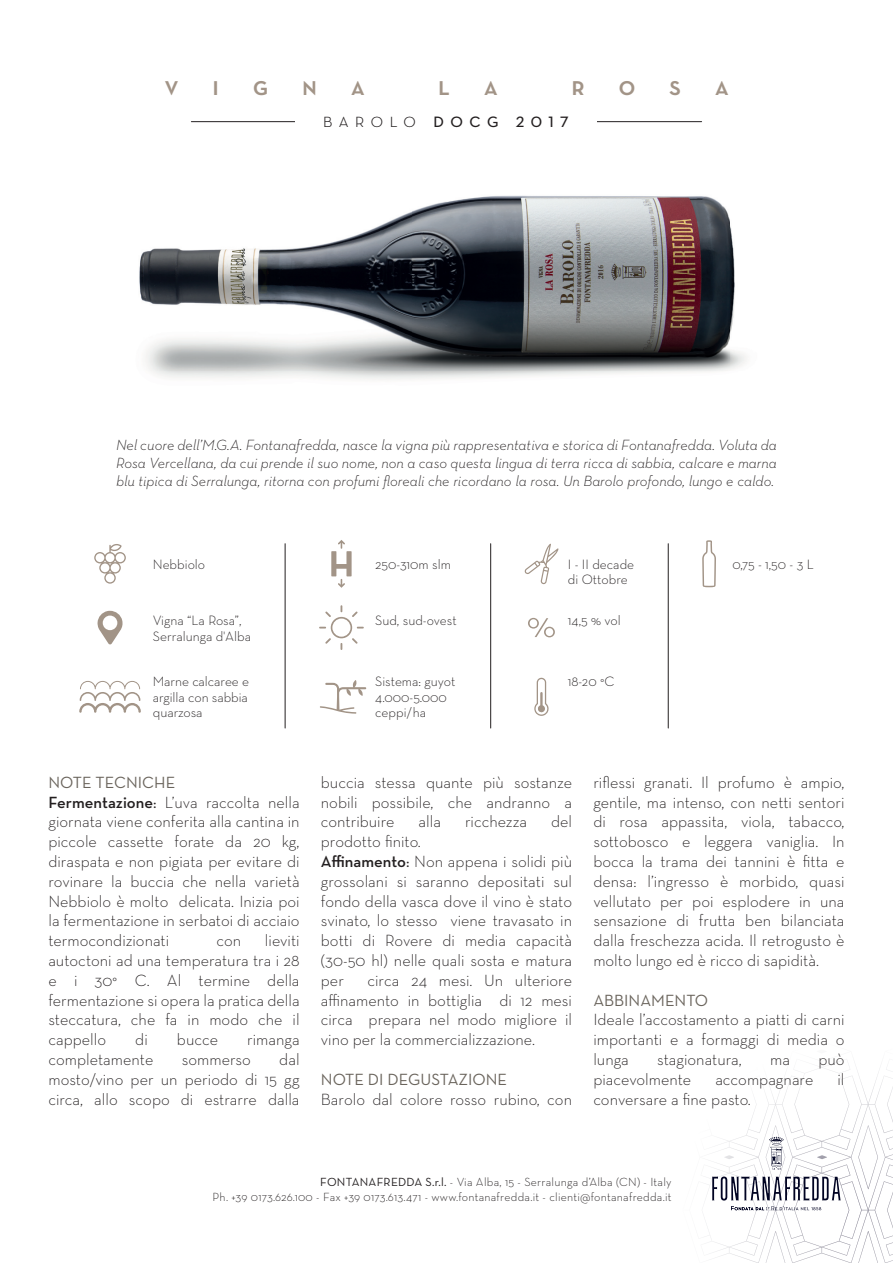
<style>
.page{position:relative;width:893px;height:1263px;background:#fff}
.page>*{position:absolute;margin:0;border:0;box-sizing:border-box;transform-origin:0 0}
.t1{font:27px "Neutra Text Demi SC";color:#a29487}
.t2{font:20.7px "Neutra Text Book SC";letter-spacing:.275em;color:#231f20}
.t3{font:300 16.5px/19.8px "Neutra Text";color:#231f20;text-align:justify}
.t4{font:16.5px "Neutra Text";color:#6a645c}
.t5{font:italic 300 15px/18px "Neutra Text";color:#231f20;text-align:justify}
.t6{font:300 13.8px/15.5px "Neutra Text";color:#231f20}
.t7{font:300 12px/14.4px "Neutra Text";letter-spacing:.02em;color:#231f20;text-align:right}
.s1{font-family:"Neutra Text Light SC Alt"}
.s2{font-weight:400;color:#6a645c}
.s3{font-weight:600}
.s4{font-weight:400}
</style>
<div class="page">
<img style="left:139px;top:122px;width:608px;height:258px">
<hr style="left:191px;top:121px;width:511px;height:1px;background:#231f20">
<div style="left:296px;top:113px;width:301px;height:17px;background:#fff"></div>
<img style="left:709px;top:1067px;width:184px;height:196px">
<svg style="left:712px;top:1137px;width:129px;height:73px"></svg>
<svg style="left:702px;top:540px;width:14px;height:47px"></svg>
<svg style="left:534px;top:678px;width:15px;height:38px"></svg>
<svg style="left:528px;top:618px;width:27px;height:19px"></svg>
<svg style="left:524px;top:544px;width:34px;height:40px"></svg>
<svg style="left:320px;top:680px;width:46px;height:34px"></svg>
<svg style="left:331px;top:540px;width:21px;height:48px"></svg>
<svg style="left:319px;top:605px;width:45px;height:45px"></svg>
<svg style="left:97px;top:611px;width:26px;height:33px"></svg>
<svg style="left:94px;top:544px;width:32px;height:40px"></svg>
<svg style="left:79px;top:681px;width:62px;height:32px"></svg>
<hr style="left:285px;top:544px;width:1px;height:184px;background:#231f20">
<hr style="left:668px;top:544px;width:1px;height:184px;background:#231f20">
<hr style="left:490px;top:544px;width:1px;height:184px;background:#231f20">
<h1 class="t1" style="left:164px;top:69px;width:16px">v</h1>
<h1 class="t1" style="left:212px;top:69px;width:8px">i</h1>
<h1 class="t1" style="left:253px;top:69px;width:66px">g n</h1>
<h1 class="t1" style="left:351px;top:69px;width:16px">a</h1>
<h1 class="t1" style="left:438px;top:69px;width:13px">l</h1>
<h1 class="t1" style="left:484px;top:69px;width:16px">a</h1>
<h1 class="t1" style="left:571px;top:69px;width:15px">r</h1>
<h1 class="t1" style="left:618px;top:69px;width:112px">osa</h1>
<p class="t2" style="left:323px;top:107px;width:248px"><span class="s1">barolo</span> docg 2017</p>
<p class="t5" style="left:116px;top:436px;width:662px">Nel cuore dell’M.G.A. Fontanafredda, nasce la vigna più rappresentativa e storica di Fontanafredda. Voluta da Rosa Vercellana, da cui prende il suo nome, non a caso questa lingua di terra ricca di sabbia, calcare e marna blu tipica di Serralunga, ritorna con profumi floreali che ricordano la rosa. Un Barolo profondo, lungo e caldo.</p>
<p class="t6" style="left:153px;top:556px;width:54px">Nebbiolo</p>
<p class="t6" style="left:375px;top:556px;width:77px">250-310m slm</p>
<p class="t6" style="left:568px;top:556px;width:68px">I - II decade di Ottobre</p>
<p class="t6" style="left:732px;top:556px;width:83px">0,75 - 1,50 - 3 L</p>
<p class="t6" style="left:153px;top:612px;width:90px">Vigna “La Rosa”,</p>
<p class="t6" style="left:375px;top:612px;width:83px">Sud, sud-ovest</p>
<p class="t6" style="left:153px;top:628px;width:100px">Serralunga d'Alba</p>
<p class="t6" style="left:568px;top:612px;width:54px">14,5 % vol</p>
<p class="t6" style="left:153px;top:673px;width:98px;text-align:justify">Marne calcaree e argilla con sabbia quarzosa</p>
<p class="t6" style="left:375px;top:673px;width:82px">Sistema: guyot<br>4.000-5.000 ceppi/ha</p>
<p class="t6" style="left:568px;top:673px;width:48px">18-20 °C</p>
<p class="t3" style="left:48px;top:772px;width:253px;text-align:left"><span class="s2">NOTE TECNICHE<br></span><span class="s3">Fermentazione</span><span class="s4">:</span> L’uva raccolta nella giornata viene conferita alla cantina in piccole cassette forate da 20 kg, diraspata e non pigiata per evitare di rovinare la buccia che nella varietà Nebbiolo è molto delicata. Inizia poi la fermentazione in serbatoi di acciaio termocondizionati</p>
<p class="t3" style="left:48px;top:930px;width:253px;text-indent:217px">lieviti autoctoni ad una temperatura tra i 28 e i 30° C. Al termine della fermentazione si opera la pratica della steccatura, che fa in modo che il cappello</p>
<p class="t3" style="left:217px;top:930px;width:26px">con</p>
<p class="t3" style="left:135px;top:1029px;width:14px">di</p>
<p class="t3" style="left:177px;top:1029px;width:43px">bucce</p>
<p class="t3" style="left:247px;top:1029px;width:54px">rimanga</p>
<p class="t3" style="left:48px;top:1049px;width:106px">completamente</p>
<p class="t3" style="left:182px;top:1049px;width:71px">sommerso</p>
<p class="t3" style="left:48px;top:1049px;width:253px;text-indent:231px">dal mosto/vino per un periodo di 15 gg circa, allo scopo di estrarre dalla</p>
<p class="t3" style="left:321px;top:772px;width:253px">buccia stessa quante più sostanze nobili possibile, che andranno a contribuire</p>
<p class="t3" style="left:418px;top:811px;width:24px">alla</p>
<p class="t3" style="left:465px;top:811px;width:63px">ricchezza</p>
<p class="t3" style="left:551px;top:811px;width:23px">del</p>
<p class="t3" style="left:321px;top:831px;width:253px;text-align:left">prodotto finito.<br><span class="s3">Affinamento</span><span class="s4">:</span> Non appena i solidi più grossolani si saranno depositati sul fondo della vasca dove il vino è stato svinato, lo stesso viene travasato in botti di Rovere di media capacità (30-50 hl) nelle quali sosta e matura per</p>
<p class="t3" style="left:321px;top:970px;width:253px;text-indent:47px">circa 24 mesi. Un ulteriore affinamento in bottiglia di 12 mesi circa prepara nel modo migliore il vino per la commercializzazione.</p>
<p class="t4" style="left:321px;top:1069px;width:188px">NOTE DI DEGUSTAZIONE</p>
<p class="t3" style="left:321px;top:1089px;width:253px">Barolo dal colore rosso rubino, con</p>
<p class="t3" style="left:593px;top:772px;width:253px">riflessi granati. Il profumo è ampio, gentile, ma intenso, con netti sentori di rosa appassita, viola, tabacco, sottobosco e leggera vaniglia. In bocca la trama dei tannini è fitta e densa: l’ingresso è morbido, quasi vellutato per poi esplodere in una sensazione di frutta ben bilanciata dalla freschezza acida. Il retrogusto è molto lungo ed è ricco di sapidità.</p>
<p class="t4" style="left:593px;top:990px;width:116px">ABBINAMENTO</p>
<p class="t3" style="left:593px;top:1009px;width:253px">Ideale l’accostamento a piatti di carni importanti e a formaggi di media o lunga</p>
<p class="t3" style="left:657px;top:1049px;width:86px">stagionatura,</p>
<p class="t3" style="left:770px;top:1049px;width:21px">ma</p>
<p class="t3" style="left:818px;top:1049px;width:28px">può</p>
<p class="t3" style="left:593px;top:1069px;width:99px">piacevolmente</p>
<p class="t3" style="left:715px;top:1069px;width:100px">accompagnare</p>
<p class="t3" style="left:837px;top:1069px;width:9px">il</p>
<p class="t3" style="left:593px;top:1089px;width:159px">conversare a fine pasto.</p>
<p class="t7" style="left:213px;top:1175px;width:460px"><span class="s4">FONTANAFREDDA S.r.l.</span> - Via Alba, 15 - Serralunga d’Alba (CN) - Italy<br>Ph. +39 0173.626.100 - Fax +39 0173.613.471 - www.fontanafredda.it - clienti@fontanafredda.it</p>
</div>
